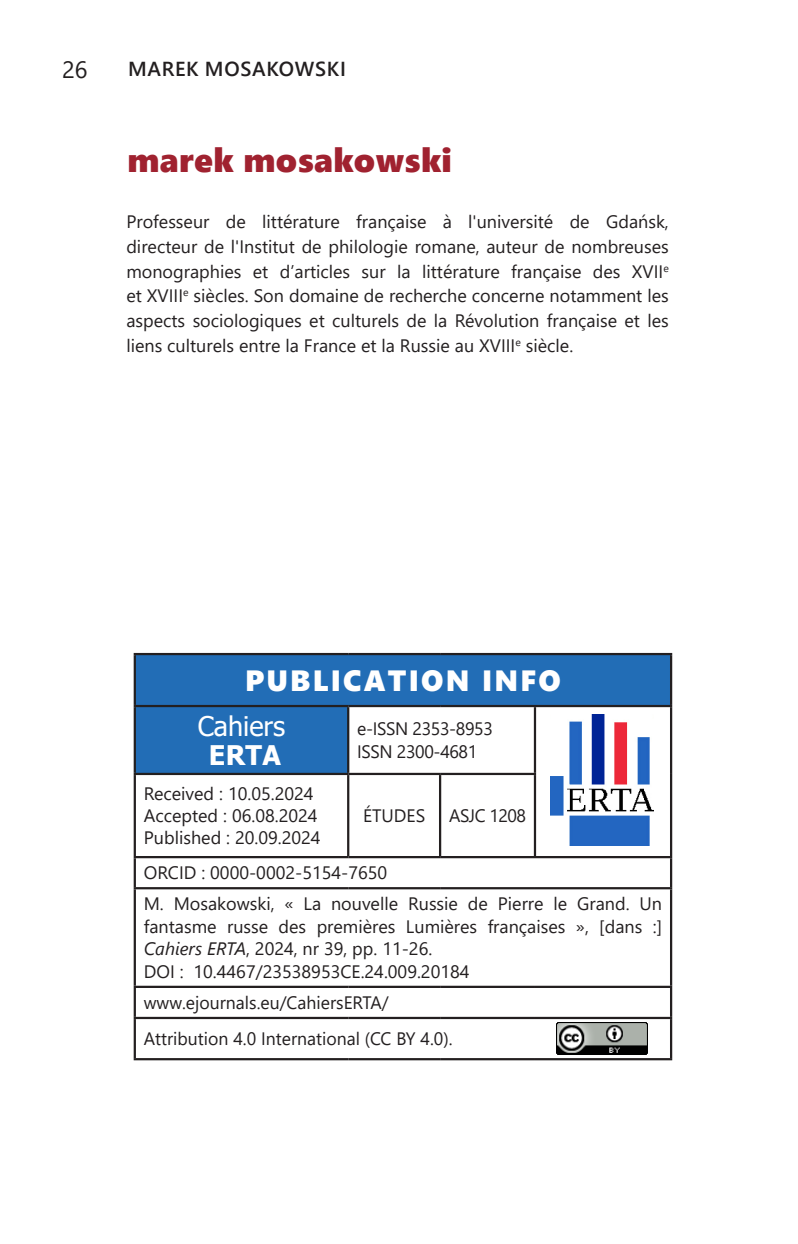
<style>
.page{position:relative;width:798px;height:1244px;background:#fff}
.page>*{position:absolute;margin:0;border:0;box-sizing:border-box;transform-origin:0 0}
.t1{font:33.75px "Segoe UI Black";letter-spacing:.01em;color:#a02230}
.góra_strony{font:29.25px "Segoe UI Black";letter-spacing:.075em;color:#fff}
.góra_strony-2{font:27px "Tahoma";color:#fff}
.góra_strony-3{font:700 27px "Tahoma";color:#fff}
.t2{font:23.62px "Segoe UI";color:#231f20}
.t3{font:600 20.25px "Segoe UI";letter-spacing:.035em;color:#231f20}
.bibliografia{font:18px/24.8px "Segoe UI";color:#231f20;text-align:justify}
.góra_strony-4{font:18px/22.5px "Segoe UI";letter-spacing:-.02em;color:#231f20}
.bibliografia-2{font:18px "Segoe UI";letter-spacing:-.03em;color:#231f20}
.s1{font-style:italic}
</style>
<div class="page">
<svg style="left:136px;top:655px;width:533px;height:119px;fill:#226db6"></svg>
<hr style="left:669px;top:655px;width:3px;height:50px;background:#231f20">
<hr style="left:134px;top:707px;width:2px;height:66px;background:#231f20">
<hr style="left:347px;top:707px;width:2px;height:66px;background:#231f20">
<hr style="left:533px;top:707px;width:3px;height:66px;background:#231f20">
<hr style="left:669px;top:707px;width:3px;height:67px;background:#231f20">
<hr style="left:134px;top:773px;width:214px;height:2px;background:#231f20">
<hr style="left:134px;top:775px;width:2px;height:81px;background:#231f20">
<hr style="left:348px;top:773px;width:92px;height:2px;background:#231f20">
<hr style="left:347px;top:775px;width:2px;height:81px;background:#231f20">
<hr style="left:440px;top:773px;width:96px;height:2px;background:#231f20">
<hr style="left:439px;top:775px;width:2px;height:81px;background:#231f20">
<hr style="left:533px;top:775px;width:3px;height:81px;background:#231f20">
<hr style="left:669px;top:774px;width:3px;height:82px;background:#231f20">
<hr style="left:134px;top:856px;width:214px;height:2px;background:#231f20">
<hr style="left:134px;top:858px;width:2px;height:29px;background:#231f20">
<hr style="left:348px;top:856px;width:92px;height:2px;background:#231f20">
<hr style="left:440px;top:856px;width:94px;height:2px;background:#231f20">
<hr style="left:534px;top:856px;width:138px;height:2px;background:#231f20">
<hr style="left:669px;top:858px;width:3px;height:29px;background:#231f20">
<hr style="left:134px;top:887px;width:214px;height:2px;background:#231f20">
<hr style="left:134px;top:889px;width:2px;height:97px;background:#231f20">
<hr style="left:348px;top:887px;width:92px;height:2px;background:#231f20">
<hr style="left:440px;top:887px;width:94px;height:2px;background:#231f20">
<hr style="left:534px;top:887px;width:138px;height:2px;background:#231f20">
<hr style="left:669px;top:889px;width:3px;height:97px;background:#231f20">
<hr style="left:134px;top:986px;width:214px;height:2px;background:#231f20">
<hr style="left:134px;top:988px;width:2px;height:29px;background:#231f20">
<hr style="left:348px;top:986px;width:92px;height:2px;background:#231f20">
<hr style="left:440px;top:986px;width:94px;height:2px;background:#231f20">
<hr style="left:534px;top:986px;width:138px;height:2px;background:#231f20">
<hr style="left:669px;top:988px;width:3px;height:29px;background:#231f20">
<hr style="left:669px;top:1019px;width:3px;height:39px;background:#231f20">
<hr style="left:134px;top:653px;width:214px;height:2px;background:#231f20">
<hr style="left:134px;top:655px;width:2px;height:50px;background:#231f20">
<hr style="left:348px;top:653px;width:92px;height:2px;background:#231f20">
<hr style="left:440px;top:653px;width:94px;height:2px;background:#231f20">
<hr style="left:534px;top:653px;width:138px;height:2px;background:#231f20">
<hr style="left:134px;top:705px;width:214px;height:2px;background:#231f20">
<hr style="left:348px;top:705px;width:92px;height:2px;background:#231f20">
<hr style="left:440px;top:705px;width:94px;height:2px;background:#231f20">
<hr style="left:534px;top:705px;width:138px;height:2px;background:#231f20">
<hr style="left:134px;top:1017px;width:214px;height:2px;background:#231f20">
<hr style="left:134px;top:1019px;width:2px;height:39px;background:#231f20">
<hr style="left:348px;top:1017px;width:92px;height:2px;background:#231f20">
<hr style="left:440px;top:1017px;width:94px;height:2px;background:#231f20">
<hr style="left:534px;top:1017px;width:138px;height:2px;background:#231f20">
<hr style="left:134px;top:1058px;width:214px;height:2px;background:#231f20">
<hr style="left:348px;top:1058px;width:92px;height:2px;background:#231f20">
<hr style="left:440px;top:1058px;width:94px;height:2px;background:#231f20">
<hr style="left:534px;top:1058px;width:138px;height:2px;background:#231f20">
<img style="left:550px;top:714px;width:103px;height:131px">
<img style="left:556px;top:1022px;width:91px;height:32px">
<h3 class="t2" style="left:62px;top:47px;width:27px">26</h3>
<p class="t3" style="left:128px;top:50px;width:219px">MAREK MOSAKOWSKI</p>
<p class="t1" style="left:127px;top:136px;width:326px">marek mosakowski</p>
<p class="bibliografia" style="left:126px;top:208px;width:543px">Professeur de littérature française à l'université de Gdańsk, directeur de l'Institut de philologie romane, auteur de nombreuses monographies et d’articles sur la littérature française des XVII<sup>e </sup>et XVIII<sup>e</sup> siècles. Son domaine de recherche concerne notamment les aspects sociologiques et culturels de la Révolution française et les liens culturels entre la France et la Russie au XVIII<sup>e</sup> siècle.</p>
<p class="góra_strony" style="left:245px;top:659px;width:317px">PUBLICATION INFO</p>
<p class="góra_strony-2" style="left:197px;top:708px;width:89px">Cahiers</p>
<p class="góra_strony-3" style="left:209px;top:736px;width:74px">ERTA</p>
<p class="góra_strony-4" style="left:357px;top:716px;width:137px">e-ISSN 2353-8953<br>ISSN 2300-4681</p>
<p class="bibliografia" style="left:144px;top:780px;width:171px">Received : 10.05.2024</p>
<p class="bibliografia" style="left:144px;top:802px;width:175px">Accepted : 06.08.2024</p>
<p class="bibliografia" style="left:144px;top:823px;width:178px">Published : 20.09.2024</p>
<p class="bibliografia" style="left:363px;top:802px;width:64px">ÉTUDES</p>
<p class="bibliografia-2" style="left:449px;top:799px;width:78px">ASJC 1208</p>
<p class="bibliografia" style="left:144px;top:859px;width:245px">ORCID : 0000-0002-5154-7650</p>
<p class="bibliografia" style="left:144px;top:891px;width:519px;line-height:22.5px">M. Mosakowski, « La nouvelle Russie de Pierre le Grand. Un fantasme russe des premières Lumières françaises », [dans :] <span class="s1">Cahiers ERTA</span>, 2024, nr 39, pp. 11-26.</p>
<p class="bibliografia" style="left:144px;top:957px;width:327px">DOI : 10.4467/23538953CE.24.009.20184</p>
<p class="bibliografia" style="left:144px;top:988px;width:246px">www.ejournals.eu/CahiersERTA/</p>
<p class="bibliografia" style="left:144px;top:1025px;width:310px">Attribution 4.0 International (CC BY 4.0).</p>
</div>
